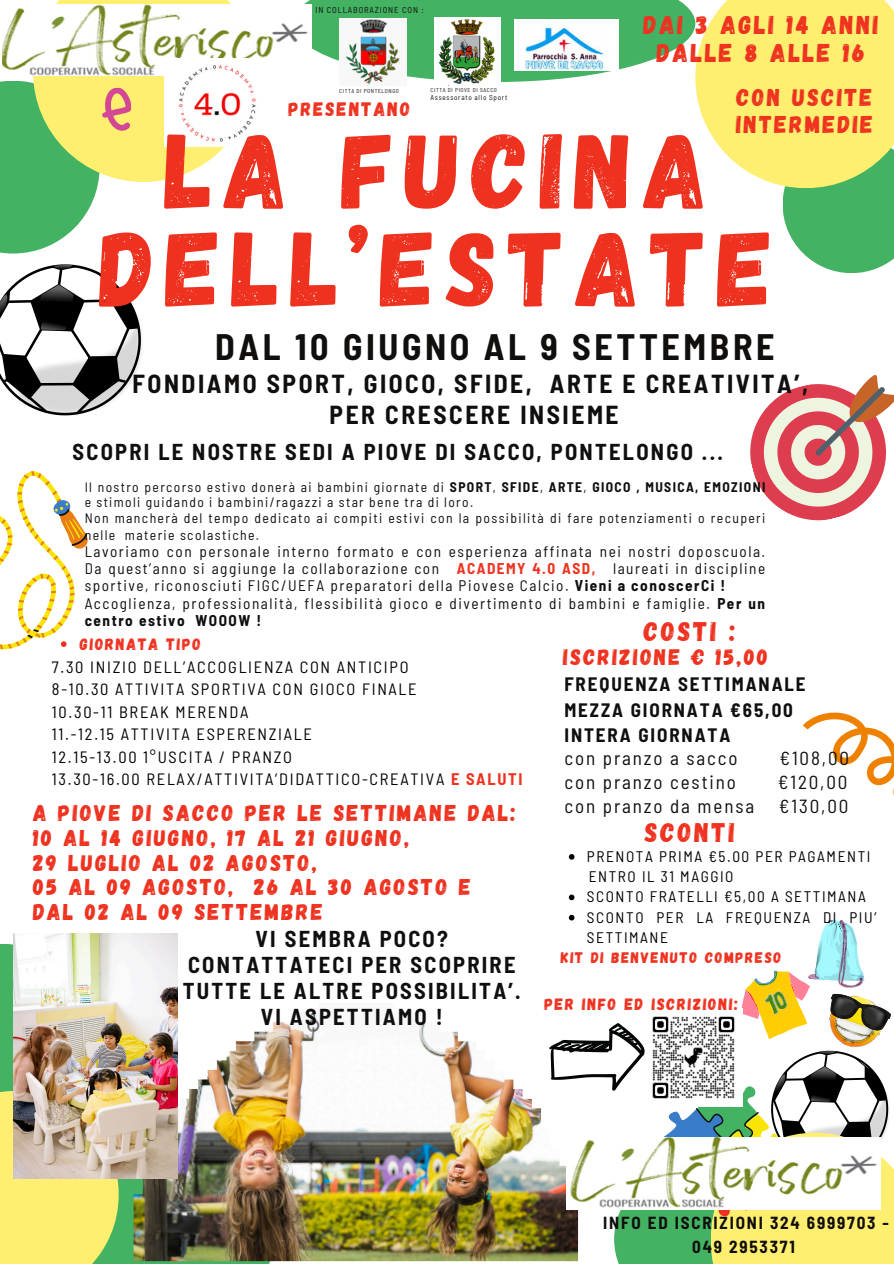
<style>
.page{position:relative;width:894px;height:1264px;background:#fff}
.page>*{position:absolute;margin:0;border:0;box-sizing:border-box;transform-origin:0 0}
.t1{font:106.35px/97.8px "Gagalin";letter-spacing:.105em;color:#ef3220;text-align:center}
.t2{font:700 semi-condensed 36px "Barlow";letter-spacing:.1em;color:#110f0d}
.t3{font:26.85px "Gagalin";letter-spacing:.105em;color:#ef3220}
.t4{font:25.65px/28.5px "Gagalin";letter-spacing:.1em;color:#ef3220;text-align:center}
.t5{font:700 semi-condensed 25.5px/30.3px "Barlow";letter-spacing:.1em;color:#110f0d;text-align:center}
.t6{font:24.3px/26.8px "Gagalin";letter-spacing:.1em;color:#ef3220}
.t7{font:22.8px/24.6px "Gagalin";letter-spacing:.105em;color:#ef3220}
.t8{font:700 semi-condensed 22.5px/25.8px "Barlow";letter-spacing:.1em;color:#110f0d;text-align:center}
.t9{font:22.35px "Gagalin";letter-spacing:.105em;color:#ef3220}
.t10{font:19.5px "Gagalin";letter-spacing:.105em;color:#ef3220}
.t11{font:semi-condensed 19.05px "Barlow";letter-spacing:.1em;color:#110f0d}
.t12{font:700 semi-condensed 19.05px "Barlow";letter-spacing:.1em;color:#110f0d}
.t13{font:700 semi-condensed 17.1px/23.7px "Barlow";letter-spacing:.105em;color:#110f0d;text-align:center}
.t14{font:semi-condensed 16.35px "Barlow";letter-spacing:.105em;color:#000}
.t15{font:16.35px "Gagalin";letter-spacing:.105em;color:#ef3220}
.t16{font:semi-condensed 15.3px/17.2px "Barlow";letter-spacing:.1em;color:#110f0d;text-align:justify}
.t17{font:semi-condensed 15.3px/20.2px "Barlow";letter-spacing:.105em;color:#000}
.t18{font:15.3px "Gagalin";letter-spacing:.105em;color:#ef3220}
.t19{font:semi-condensed 13.65px/16.4px "Barlow";letter-spacing:.1em;color:#110f0d}
.t20{font:semi-condensed 13.5px/15.3px "Barlow";letter-spacing:.1em;color:#110f0d}
.t21{font:semi-condensed 8.7px "Barlow";letter-spacing:.1em;color:#110f0d}
.t22{font:semi-condensed 7.2px "Barlow";letter-spacing:.1em;color:#110f0d}
.t23{font:semi-condensed 5.7px "Barlow";letter-spacing:.1em;color:#110f0d}
.s1{font-weight:700}
.s2{font-weight:700;color:#ef3220}
</style>
<div class="page">
<div style="left:0;top:943px;width:89px;height:173px;background:#43b262"></div>
<div style="left:0;top:81px;width:100px;height:172px;background:#43b262"></div>
<svg style="left:304px;top:0;width:589px;height:273px"></svg>
<svg style="left:119px;top:1178px;width:157px;height:85px"></svg>
<div style="left:0;top:1090px;width:119px;height:173px;background:#ffef70"></div>
<img style="left:3px;top:5px;width:309px;height:71px">
<img style="left:254px;top:59px;width:8px;height:55px">
<svg style="left:33px;top:0;width:221px;height:182px"></svg>
<img style="left:133px;top:1003px;width:416px;height:258px">
<img style="left:13px;top:933px;width:164px;height:245px">
<img style="left:339px;top:18px;width:67px;height:68px">
<svg style="left:750px;top:375px;width:143px;height:146px"></svg>
<svg style="left:803px;top:712px;width:90px;height:74px"></svg>
<svg style="left:0;top:264px;width:142px;height:152px"></svg>
<img style="left:434px;top:17px;width:66px;height:69px">
<img style="left:514px;top:19px;width:104px;height:52px">
<svg style="left:568px;top:854px;width:6px;height:5px"></svg>
<svg style="left:568px;top:894px;width:6px;height:6px"></svg>
<svg style="left:549px;top:914px;width:343px;height:349px"></svg>
<svg style="left:0;top:471px;width:88px;height:179px"></svg>
<p class="t21" style="left:315px;top:4px;width:110px">IN COLLABORAZIONE CON :</p>
<p class="t4" style="left:643px;top:9px;width:236px">DAI 3 AGLI 14 ANNI<br>DALLE 8 ALLE 16</p>
<h5 class="t23" style="left:430px;top:86px;width:68px">CITTA DI PIOVE DI SACCO</h5>
<p class="t22" style="left:430px;top:92px;width:78px">Assessorato allo Sport</p>
<p class="t6" style="left:735px;top:83px;width:138px">CON USCITE<br>INTERMEDIE</p>
<p class="t23" style="left:339px;top:87px;width:61px">CITTA DI PONTELONGO</p>
<p class="t10" style="left:288px;top:96px;width:123px">PRESENTANO</p>
<p class="t1" style="left:100px;top:117px;width:674px">LA FUCINA<br>DELL’ESTATE</p>
<h6 class="t2" style="left:215px;top:324px;width:560px">DAL 10 GIUGNO AL 9 SETTEMBRE</h6>
<p class="t5" style="left:132px;top:368px;width:676px">FONDIAMO SPORT, GIOCO, SFIDE, ARTE E CREATIVITA’,<br>PER CRESCERE INSIEME</p>
<p class="t8" style="left:72px;top:438px;width:652px">SCOPRI LE NOSTRE SEDI A PIOVE DI SACCO, PONTELONGO ...</p>
<p class="t20" style="left:85px;top:478px;width:682px">Il nostro percorso estivo donerà ai bambini giornate di <span class="s1">SPORT</span>, <span class="s1">SFIDE</span>, <span class="s1">ARTE</span>, <span class="s1">GIOCO , MUSICA, EMOZIONI </span>e stimoli guidando i bambini/ragazzi a star bene tra di loro.</p>
<p class="t19" style="left:85px;top:509px;width:682px">Non mancherà del tempo dedicato ai compiti estivi con la possibilità di fare potenziamenti o recuperi nelle materie scolastiche.</p>
<p class="t16" style="left:85px;top:542px;width:681px">Lavoriamo con personale interno formato e con esperienza affinata nei nostri doposcuola.<br>Da quest’anno si aggiunge la collaborazione con <span class="s2">ACADEMY 4.0 ASD,</span> laureati in discipline sportive, riconosciuti FIGC/UEFA preparatori della Piovese Calcio. <span class="s1">Vieni a conoscerCi !</span></p>
<p class="t16" style="left:85px;top:594px;width:681px">Accoglienza, professionalità, flessibilità gioco e divertimento di bambini e famiglie. <span class="s1">Per un centro estivo WOOOW !</span></p>
<p class="t15" style="left:80px;top:634px;width:123px">GIORNATA TIPO</p>
<p class="t14" style="left:52px;top:656px;width:358px">7.30 INIZIO DELL’ACCOGLIENZA CON ANTICIPO</p>
<p class="t14" style="left:52px;top:679px;width:366px">8-10.30 ATTIVITA SPORTIVA CON GIOCO FINALE</p>
<p class="t14" style="left:52px;top:701px;width:198px">10.30-11 BREAK MERENDA</p>
<p class="t14" style="left:52px;top:724px;width:261px">11.-12.15 ATTIVITA ESPERENZIALE</p>
<p class="t14" style="left:52px;top:746px;width:242px">12.15-13.00 1°USCITA / PRANZO</p>
<h6 class="t14" style="left:52px;top:769px;width:472px">13.30-16.00 RELAX/ATTIVITA’DIDATTICO-CREATIVA <span class="s2">E SALUTI</span></h6>
<h4 class="t7" style="left:33px;top:799px;width:484px">A PIOVE DI SACCO PER LE SETTIMANE DAL:<br>10 AL 14 GIUGNO, 17 AL 21 GIUGNO,<br>29 LUGLIO AL 02 AGOSTO,<br>05 AL 09 AGOSTO, 26 AL 30 AGOSTO E<br>DAL 02 AL 09 SETTEMBRE</h4>
<p class="t3" style="left:643px;top:613px;width:93px">COSTI :</p>
<p class="t9" style="left:563px;top:643px;width:206px">ISCRIZIONE € 15,00</p>
<p class="t12" style="left:564px;top:672px;width:242px">FREQUENZA SETTIMANALE</p>
<h1 class="t12" style="left:564px;top:697px;width:230px">MEZZA GIORNATA €65,00</h1>
<p class="t12" style="left:564px;top:722px;width:167px">INTERA GIORNATA</p>
<h2 class="t11" style="left:564px;top:746px;width:175px">con pranzo a sacco</h2>
<h2 class="t11" style="left:779px;top:746px;width:71px">€108,00</h2>
<p class="t11" style="left:564px;top:769px;width:173px">con pranzo cestino</p>
<p class="t11" style="left:777px;top:769px;width:71px">€120,00</p>
<h3 class="t11" style="left:564px;top:793px;width:191px">con pranzo da mensa</h3>
<h3 class="t11" style="left:778px;top:793px;width:71px">€130,00</h3>
<h5 class="t17" style="left:587px;top:845px;width:285px">PRENOTA PRIMA €5.00 PER PAGAMENTI</h5>
<p class="t17" style="left:588px;top:866px;width:146px">ENTRO IL 31 MAGGIO</p>
<p class="t17" style="left:587px;top:886px;width:280px">SCONTO FRATELLI €5,00 A SETTIMANA</p>
<p class="t17" style="left:587px;top:906px;width:291px">SCONTO PER LA FREQUENZA DI PIU’<br>SETTIMANE</p>
<p class="t18" style="left:561px;top:947px;width:222px">KIT DI BENVENUTO COMPRESO</p>
<p class="t3" style="left:644px;top:814px;width:91px">SCONTI</p>
<p class="t8" style="left:183px;top:925px;width:339px">VI SEMBRA POCO?<br>CONTATTATECI PER SCOPRIRE<br>TUTTE LE ALTRE POSSIBILITA’.<br>VI ASPETTIAMO !</p>
<p class="t15" style="left:544px;top:993px;width:195px">PER INFO ED ISCRIZIONI:</p>
<p class="t13" style="left:603px;top:1210px;width:287px">INFO ED ISCRIZIONI 324 6999703 -<br>049 2953371</p>
</div>
